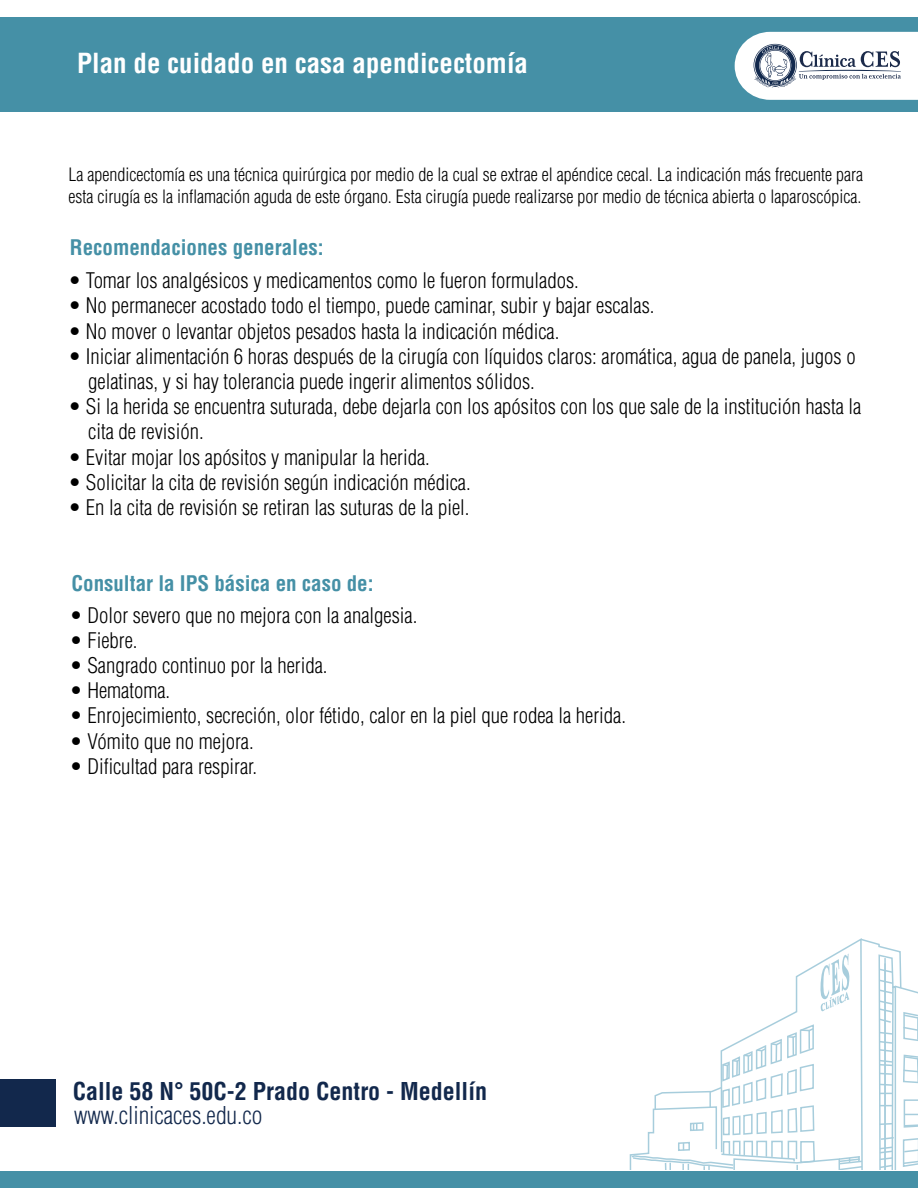
<style>
.page{position:relative;width:918px;height:1188px;background:#fff}
.page>*{position:absolute;margin:0;border:0;box-sizing:border-box;transform-origin:0 0}
.t1{font:700 condensed 27px "Helvetica LT Std";color:#fff}
.t2{font:700 condensed 24px "Helvetica LT Std";color:#12284c}
.t3{font:300 condensed 24px "Helvetica LT Std";color:#12284c}
.t4{font:300 condensed 21px/25.2px "Helvetica LT Std";color:#000}
.t5{font:700 condensed 21px "Helvetica LT Std";color:#4590a6}
.t6{font:300 condensed 18px/21.6px "Helvetica LT Std";color:#000}
</style>
<div class="page">
<svg style="left:630px;top:938px;width:288px;height:232px"></svg>
<div style="left:0;top:1079px;width:56px;height:48px;background:#12284c"></div>
<div style="left:0;top:17px;width:918px;height:95px;background:#4590a6"></div>
<svg style="left:735px;top:32px;width:183px;height:68px;background:#dbe1e6"></svg>
<div style="left:0;top:1171px;width:918px;height:17px;background:#4590a6"></div>
<p class="t1" style="left:77px;top:47px;width:452px">Plan de cuidado en casa apendicectomía</p>
<p class="t6" style="left:68px;top:164px;width:796px">La apendicectomía es una técnica quirúrgica por medio de la cual se extrae el apéndice cecal. La indicación más frecuente para esta cirugía es la inflamación aguda de este órgano. Esta cirugía puede realizarse por medio de técnica abierta o laparoscópica.</p>
<p class="t5" style="left:70px;top:235px;width:255px">Recomendaciones generales:</p>
<p class="t4" style="left:68px;top:268px;width:512px">• Tomar los analgésicos y medicamentos como le fueron formulados.</p>
<p class="t4" style="left:68px;top:293px;width:588px">• No permanecer acostado todo el tiempo, puede caminar, subir y bajar escalas.</p>
<p class="t4" style="left:68px;top:318px;width:492px">• No mover o levantar objetos pesados hasta la indicación médica.</p>
<p class="t4" style="left:88px;top:344px;width:769px;text-indent:-20px">• Iniciar alimentación 6 horas después de la cirugía con líquidos claros: aromática, agua de panela, jugos o gelatinas, y si hay tolerancia puede ingerir alimentos sólidos.</p>
<p class="t4" style="left:88px;top:394px;width:775px;text-indent:-20px">• Si la herida se encuentra suturada, debe dejarla con los apósitos con los que sale de la institución hasta la cita de revisión.</p>
<p class="t4" style="left:68px;top:444px;width:363px">• Evitar mojar los apósitos y manipular la herida.</p>
<p class="t4" style="left:68px;top:470px;width:404px">• Solicitar la cita de revisión según indicación médica.</p>
<p class="t4" style="left:68px;top:495px;width:403px">• En la cita de revisión se retiran las suturas de la piel.</p>
<p class="t5" style="left:71px;top:570px;width:304px">Consultar la IPS básica en caso de:</p>
<p class="t4" style="left:70px;top:602px;width:349px">• Dolor severo que no mejora con la analgesia.</p>
<p class="t4" style="left:70px;top:627px;width:69px">• Fiebre.</p>
<p class="t4" style="left:70px;top:653px;width:259px">• Sangrado continuo por la herida.</p>
<p class="t4" style="left:70px;top:678px;width:102px">• Hematoma.</p>
<p class="t4" style="left:70px;top:703px;width:558px">• Enrojecimiento, secreción, olor fétido, calor en la piel que rodea la herida.</p>
<p class="t4" style="left:70px;top:728px;width:185px">• Vómito que no mejora.</p>
<p class="t4" style="left:70px;top:753px;width:189px">• Dificultad para respirar.</p>
<p class="t2" style="left:73px;top:1076px;width:416px">Calle 58 N° 50C-2 Prado Centro - Medellín</p>
<p class="t3" style="left:74px;top:1101px;width:190px">www.clinicaces.edu.co</p>
</div>
